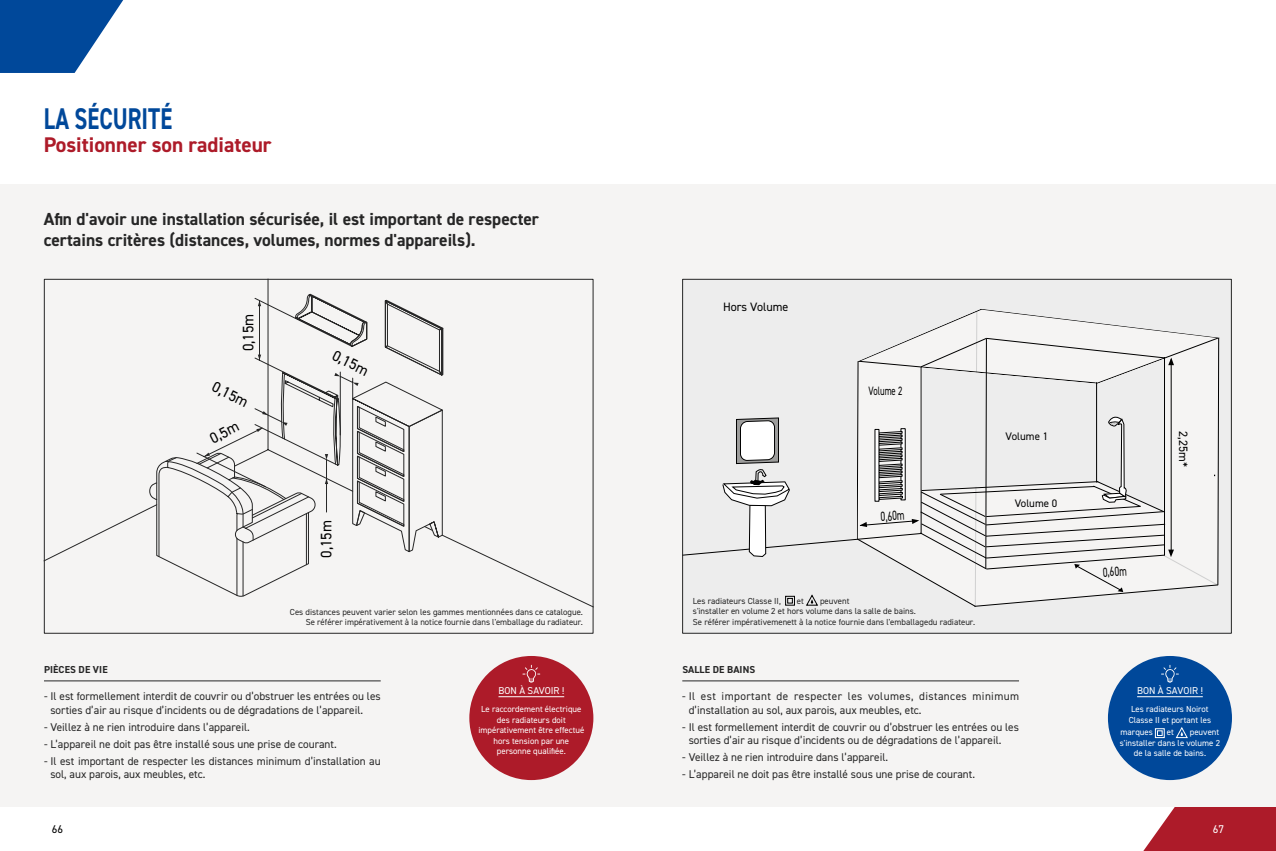
<style>
.page{position:relative;width:1276px;height:851px;background:#fff}
.page>*{position:absolute;margin:0;border:0;box-sizing:border-box;transform-origin:0 0}
.t1{font:700 30px "DIN2014";color:#00489a;scale:.75 1}
.t2{font:700 21.25px "DIN2014";color:#ad1b29}
.t3{font:700 17.5px/21px "DIN2014";color:#262626}
.t4{font:15.25px "DIN2014";color:#000}
.t5{font:15.12px "DIN2014";color:#000}
.t6{font:13.38px "DIN2014";color:#000;scale:.71 1}
.t7{font:12.12px "DIN2014";color:#000}
.t8{font:12.12px "DIN2014";color:#000;scale:.71 1}
.t9{font:11.25px/13.5px "DIN2014";color:#262626}
.t10{font:11.25px/13.5px "DIN2014";letter-spacing:.035em;color:#262626}
.t11{font:11.25px "DIN2014";color:#000}
.t12{font:11.25px "DIN2014";color:#fff}
.t13{font:10.88px "DIN2014";color:#000}
.t14{font:700 10.12px "DIN2014";letter-spacing:.01em;color:#262626}
.t15{font:10px "DIN2014";color:#fff}
.t16{font:8.75px/10.5px "DIN2014";color:#262626;text-align:right}
.t17{font:8.75px/10.5px "DIN2014";color:#fff;text-align:center}
</style>
<div class="page">
<svg style="left:1130px;top:806px;width:146px;height:44px"></svg>
<svg style="left:0;top:0;width:123px;height:73px"></svg>
<div style="left:0;top:184px;width:1276px;height:622px;background:#f5f4f3"></div>
<hr style="left:44px;top:680px;width:337px;height:1px;background:#262626">
<div style="left:469px;top:656px;width:124px;height:124px;background:#ad1b29;border-radius:50%"></div>
<svg style="left:522px;top:664px;width:18px;height:18px"></svg>
<hr style="left:498px;top:696px;width:66px;height:1px;background:#fff">
<svg style="left:43px;top:278px;width:551px;height:329px"></svg>
<svg style="left:149px;top:278px;width:295px;height:319px"></svg>
<hr style="left:682px;top:680px;width:337px;height:1px;background:#262626">
<div style="left:1108px;top:656px;width:124px;height:124px;background:#00489a;border-radius:50%"></div>
<svg style="left:1161px;top:664px;width:17px;height:18px"></svg>
<div style="left:1155px;top:728px;width:9px;height:9px;border:1px solid #fff"></div>
<svg style="left:1157px;top:730px;width:5px;height:5px"></svg>
<svg style="left:1175px;top:727px;width:13px;height:11px"></svg>
<hr style="left:1137px;top:696px;width:65px;height:1px;background:#fff">
<svg style="left:682px;top:295px;width:537px;height:338px"></svg>
<h1 class="t1" style="left:44px;top:98px;width:173px">LA SÉCURITÉ</h1>
<h2 class="t2" style="left:44px;top:131px;width:229px">Positionner son radiateur</h2>
<h3 class="t3" style="left:44px;top:208px;width:497px">Afin d'avoir une installation sécurisée, il est important de respecter certains critères (distances, volumes, normes d'appareils).</h3>
<p class="t14" style="left:44px;top:662px;width:65px">PIÈCES DE VIE</p>
<h3 class="t4" style="left:239px;top:351px;width:39px;rotate:-90deg">0,15m</h3>
<h3 class="t5" style="left:218px;top:377px;width:40px;rotate:27deg">0,15m</h3>
<h3 class="t4" style="left:206px;top:430px;width:32px;rotate:-27deg">0,5m</h3>
<h3 class="t5" style="left:338px;top:346px;width:40px;rotate:27deg">0,15m</h3>
<h3 class="t4" style="left:317px;top:558px;width:39px;rotate:-90deg">0,15m</h3>
<p class="t16" style="left:290px;top:606px;width:294px">Ces distances peuvent varier selon les gammes mentionnées dans ce catalogue.<br>Se référer impérativement à la notice fournie dans l'emballage du radiateur.</p>
<p class="t9" style="left:50px;top:689px;width:332px;text-indent:-6px">- Il est formellement interdit de couvrir ou d’obstruer les entrées ou les sorties d’air au risque d’incidents ou de dégradations de l’appareil.</p>
<p class="t9" style="left:44px;top:719px;width:207px">- Veillez à ne rien introduire dans l’appareil.</p>
<p class="t9" style="left:44px;top:736px;width:294px">- L’appareil ne doit pas être installé sous une prise de courant.</p>
<p class="t9" style="left:50px;top:754px;width:332px;text-indent:-6px">- Il est important de respecter les distances minimum d’installation au sol, aux parois, aux meubles, etc.</p>
<p class="t15" style="left:498px;top:684px;width:67px">BON À SAVOIR !</p>
<p class="t17" style="left:478px;top:704px;width:107px">Le raccordement électrique des radiateurs doit impérativement être effectué hors tension par une personne qualifiée.</p>
<p class="t7" style="left:723px;top:299px;width:67px">Hors Volume</p>
<p class="t8" style="left:868px;top:383px;width:49px">Volume 2</p>
<p class="t6" style="left:880px;top:508px;width:35px;rotate:-3deg">0,60m</p>
<p class="t16" style="left:693px;top:595px;width:89px">Les radiateurs Classe II,</p>
<p class="t16" style="left:797px;top:595px;width:9px">et</p>
<p class="t16" style="left:693px;top:595px;width:284px;text-align:left;text-indent:127px">peuvent<br>s'installer en volume 2 et hors volume dans la salle de bains.<br>Se référer impérativemenett à la notice fournie dans l'emballagedu radiateur.</p>
<p class="t13" style="left:1005px;top:429px;width:44px">Volume 1</p>
<p class="t13" style="left:1014px;top:496px;width:44px">Volume 0</p>
<p class="t14" style="left:682px;top:662px;width:74px">SALLE DE BAINS</p>
<p class="t10" style="left:688px;top:689px;width:332px;text-indent:-6px">- Il est important de respecter les volumes, distances minimum d’installation au sol, aux parois, aux meubles, etc.</p>
<p class="t9" style="left:688px;top:719px;width:332px;text-indent:-6px">- Il est formellement interdit de couvrir ou d’obstruer les entrées ou les sorties d’air au risque d’incidents ou de dégradations de l’appareil.</p>
<p class="t9" style="left:682px;top:750px;width:207px">- Veillez à ne rien introduire dans l’appareil.</p>
<p class="t9" style="left:682px;top:767px;width:294px">- L’appareil ne doit pas être installé sous une prise de courant.</p>
<p class="t6" style="left:1102px;top:563px;width:35px;rotate:-3deg">0,60m</p>
<p class="t7" style="left:1190px;top:431px;width:37px;rotate:90deg">2,25m*</p>
<p class="t15" style="left:1137px;top:684px;width:67px">BON À SAVOIR !</p>
<p class="t17" style="left:1128px;top:704px;width:84px;text-align:left">Les radiateurs Noirot<br>Classe II et portant les</p>
<p class="t17" style="left:1120px;top:726px;width:34px">marques</p>
<p class="t17" style="left:1166px;top:726px;width:9px">et</p>
<p class="t17" style="left:1189px;top:726px;width:31px">peuvent</p>
<p class="t17" style="left:1119px;top:737px;width:102px">s'installer dans le volume 2</p>
<p class="t17" style="left:1133px;top:747px;width:74px">de la salle de bains.</p>
<p class="t11" style="left:52px;top:822px;width:13px">66</p>
<p class="t12" style="left:1212px;top:822px;width:13px">67</p>
</div>
